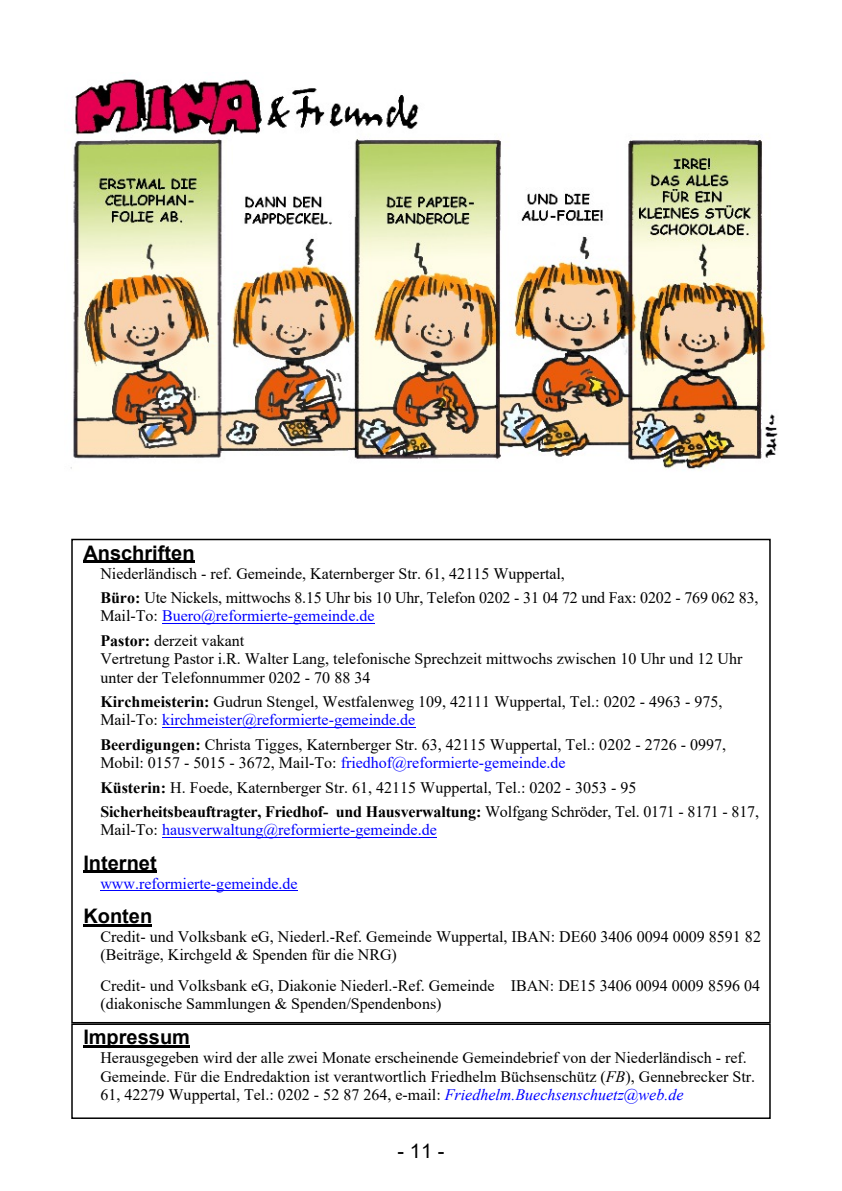
<style>
.page{position:relative;width:842px;height:1191px;background:#fff}
.page>*{position:absolute;margin:0;border:0;box-sizing:border-box;transform-origin:0 0}
.t1{font:700 20px "Arial";color:#000}
.t2{font:20px "Arial";color:#000}
.t3{font:16px/18.4px "Times New Roman";color:#000}
.t4{font:16px/24.4px "Times New Roman";color:#00f}
.s1{font-weight:700}
.s2{color:#000}
.s3{font-weight:700;color:#000}
.s4{color:#00f}
.s5{font-style:italic}
.s6{font-style:italic;color:#00f}
</style>
<div class="page">
<div style="left:71px;top:539px;width:700px;height:484px;border:2px solid #000"></div>
<hr style="left:83px;top:560px;width:112px;height:2px;background:#000">
<hr style="left:162px;top:623px;width:213px;height:1px;background:#00f">
<hr style="left:162px;top:726px;width:253px;height:1px;background:#00f">
<hr style="left:162px;top:836px;width:275px;height:1px;background:#00f">
<hr style="left:83px;top:870px;width:74px;height:2px;background:#000">
<hr style="left:100px;top:890px;width:198px;height:1px;background:#00f">
<hr style="left:83px;top:924px;width:69px;height:2px;background:#000">
<div style="left:71px;top:1023px;width:700px;height:96px;border:2px solid #000"></div>
<hr style="left:83px;top:1045px;width:107px;height:2px;background:#000">
<img style="left:70px;top:79px;width:708px;height:392px">
<p class="t1" style="left:83px;top:545px;width:113px">Anschriften</p>
<p class="t3" style="left:100px;top:562px;width:660px;line-height:24.4px">Niederländisch - ref. Gemeinde, Katernberger Str. 61, 42115 Wuppertal,<br><span class="s1">Büro:</span> Ute Nickels, mittwochs 8.15 Uhr bis 10 Uhr, Telefon 0202 - 31 04 72 und Fax: 0202 - 769 062 83,</p>
<p class="t4" style="left:100px;top:605px;width:276px"><span class="s2">Mail-To:</span> Buero@reformierte-gemeinde.de<br><span class="s3">Pastor:</span> <span class="s2">derzeit vakant</span></p>
<p class="t3" style="left:100px;top:651px;width:643px">Vertretung Pastor i.R. Walter Lang, telefonische Sprechzeit mittwochs zwischen 10 Uhr und 12 Uhr unter der Telefonnummer 0202 - 70 88 34</p>
<p class="t3" style="left:100px;top:694px;width:624px"><span class="s1">Kirchmeisterin:</span> Gudrun Stengel, Westfalenweg 109, 42111 Wuppertal, Tel.: 0202 - 4963 - 975,<br>Mail-To: <span class="s4">kirchmeister@reformierte-gemeinde.de</span></p>
<p class="t3" style="left:100px;top:736px;width:627px"><span class="s1">Beerdigungen:</span> Christa Tigges, Katernberger Str. 63, 42115 Wuppertal, Tel.: 0202 - 2726 - 0997,<br>Mobil: 0157 - 5015 - 3672, Mail-To: <span class="s4">friedhof@reformierte-gemeinde.de</span></p>
<p class="t3" style="left:100px;top:776px;width:660px;line-height:24.4px"><span class="s1">Küsterin:</span> H. Foede, Katernberger Str. 61, 42115 Wuppertal, Tel.: 0202 - 3053 - 95<br><span class="s1">Sicherheitsbeauftragter, Friedhof- und Hausverwaltung:</span> Wolfgang Schröder, Tel. 0171 - 8171 - 817,</p>
<p class="t4" style="left:100px;top:819px;width:338px"><span class="s2">Mail-To:</span> hausverwaltung@reformierte-gemeinde.de</p>
<p class="t1" style="left:83px;top:855px;width:75px">Internet</p>
<p class="t4" style="left:100px;top:872px;width:199px">www.reformierte-gemeinde.de</p>
<p class="t1" style="left:83px;top:908px;width:70px">Konten</p>
<p class="t3" style="left:100px;top:929px;width:662px">Credit- und Volksbank eG, Niederl.-Ref. Gemeinde Wuppertal, IBAN: DE60 3406 0094 0009 8591 82 (Beiträge, Kirchgeld &amp; Spenden für die NRG)</p>
<p class="t3" style="left:100px;top:977px;width:661px">Credit- und Volksbank eG, Diakonie Niederl.-Ref. Gemeinde IBAN: DE15 3406 0094 0009 8596 04 (diakonische Sammlungen &amp; Spenden/Spendenbons)</p>
<p class="t1" style="left:83px;top:1029px;width:108px">Impressum</p>
<p class="t3" style="left:100px;top:1050px;width:656px">Herausgegeben wird der alle zwei Monate erscheinende Gemeindebrief von der Niederländisch - ref.<br>Gemeinde. Für die Endredaktion ist verantwortlich Friedhelm Büchsenschütz (<span class="s5">FB</span>), Gennebrecker Str.<br>61, 42279 Wuppertal, Tel.: 0202 - 52 87 264, e-mail: <span class="s6">Friedhelm.Buechsenschuetz@web.de</span></p>
<p class="t2" style="left:398px;top:1143px;width:48px">- 11 -</p>
</div>
